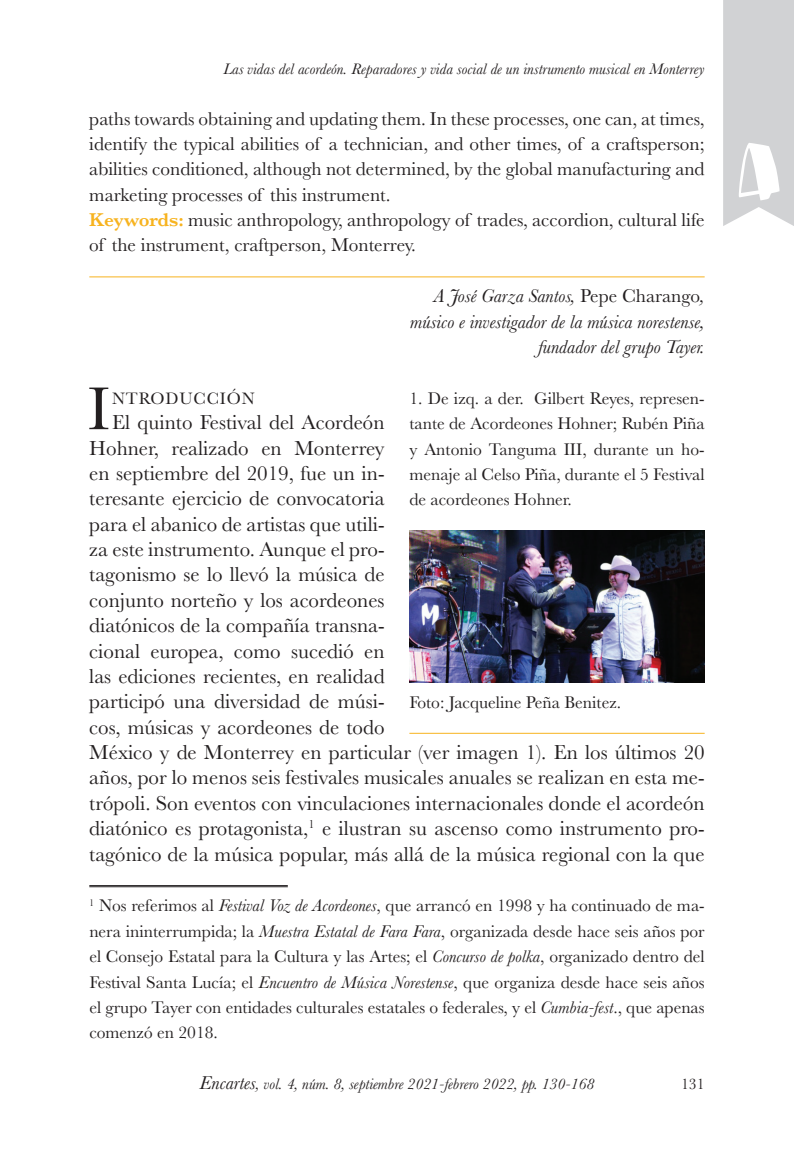
<style>
.page{position:relative;width:794px;height:1166px;background:#fff}
.page>*{position:absolute;margin:0;border:0;box-sizing:border-box;transform-origin:0 0}
.t1{font:62.82px "Baskerville";color:#231f20}
.t2{font:21px/25.4px "Baskerville";color:#231f20}
.t3{font:19.25px/25.4px "Baskerville";color:#231f20}
.t4{font:italic 19.25px/25.4px "Baskerville";color:#231f20;text-align:right}
.t5{font:17.5px/25.4px "Baskerville";color:#231f20;text-align:justify}
.t6{font:17.15px "Baskerville";letter-spacing:.05em;color:#231f20}
.t7{font:italic 15.75px "Baskerville";color:#231f20}
.t8{font:15.75px "Baskerville";color:#231f20}
.s1{font-weight:600;color:#f7b31f}
.s2{font-style:normal}
.s3{font-style:italic}
.s4{font-size:19.25px}
</style>
<div class="page">
<svg style="left:723px;top:0;width:71px;height:226px;background:#d6d7d9"></svg>
<hr style="left:89px;top:885px;width:199px;height:1px;background:#231f20">
<hr style="left:89px;top:886px;width:199px;height:1px;background:#231f20">
<hr style="left:89px;top:276px;width:615px;height:1px;background:#f7b31f">
<img style="left:409px;top:531px;width:295px;height:152px">
<hr style="left:409px;top:733px;width:295px;height:1px;background:#f7b31f">
<p class="t7" style="left:224px;top:59px;width:482px">Las vidas del acordeón. Reparadores y vida social de un instrumento musical en Monterrey</p>
<p class="t3" style="left:89px;top:106px;width:617px">paths towards obtaining and updating them. In these processes, one can, at times, identify the typical abilities of a technician, and other times, of a craftsperson; abilities conditioned, although not determined, by the global manufacturing and marketing processes of this instrument.<br><span class="s1">Keywords:</span> music anthropology, anthropology of trades, accordion, cultural life of the instrument, craftperson, Monterrey.</p>
<p class="t4" style="left:410px;top:283px;width:296px">A José Garza Santos, <span class="s2">Pepe Charango</span>, músico e investigador de la música norestense, fundador del grupo Tayer.</p>
<h1 class="t1" style="left:88px;top:369px;width:21px">I</h1>
<p class="t6" style="left:112px;top:387px;width:144px">NTRODUCCIÓN</p>
<p class="t5" style="left:409px;top:386px;width:297px">1. De izq. a der. Gilbert Reyes, represen&shy;tante de Acordeones Hohner; Rubén Piña y Antonio Tanguma III, durante un ho&shy;menaje al Celso Piña, durante el 5 Festival de acordeones Hohner.</p>
<p class="t2" style="left:89px;top:410px;width:617px;text-indent:23px">El quinto Festival del Acordeón<br>Hohner, realizado en Monterrey<br>en septiembre del 2019, fue un in-<br>teresante ejercicio de convocatoria<br>para el abanico de artistas que utili-<br>za este instrumento. Aunque el pro-<br>tagonismo se lo llevó la música de<br>conjunto norteño y los acordeones<br>diatónicos de la compañía transna-<br>cional europea, como sucedió en<br>las ediciones recientes, en realidad<br>participó una diversidad de músi-<br>cos, músicas y acordeones de todo<br>México y de Monterrey en particular (ver imagen 1). En los últimos 20 años, por lo menos seis festivales musicales anuales se realizan en esta me&shy;trópoli. Son eventos con vinculaciones internacionales donde el acordeón diatónico es protagonista,<sup>1</sup> e ilustran su ascenso como instrumento pro&shy;tagónico de la música popular, más allá de la música regional con la que</p>
<p class="t5" style="left:89px;top:893px;width:617px"><sup>1</sup> Nos referimos al <span class="s3">Festival Voz de Acordeones</span>, que arrancó en 1998 y ha continuado de ma&shy;nera ininterrumpida; la <span class="s3">Muestra Estatal de Fara Fara</span>, organizada desde hace seis años por el Consejo Estatal para la Cultura y las Artes; el <span class="s3">Concurso de polka</span>, organizado dentro del Festival Santa Lucía; el <span class="s3">Encuentro de Música Norestense</span>, que organiza desde hace seis años el grupo Tayer con entidades culturales estatales o federales, y el <span class="s3">Cumbia-fest</span>., que apenas comenzó en 2018.</p>
<p class="t5" style="left:409px;top:690px;width:213px">Foto: Jacqueline Peña Benitez.</p>
<p class="t7" style="left:200px;top:1073px;width:396px"><span class="s4">Encartes</span>, vol. 4, núm. 8, septiembre 2021-febrero 2022, pp. 130-168</p>
<p class="t8" style="left:681px;top:1074px;width:25px">131</p>
</div>
